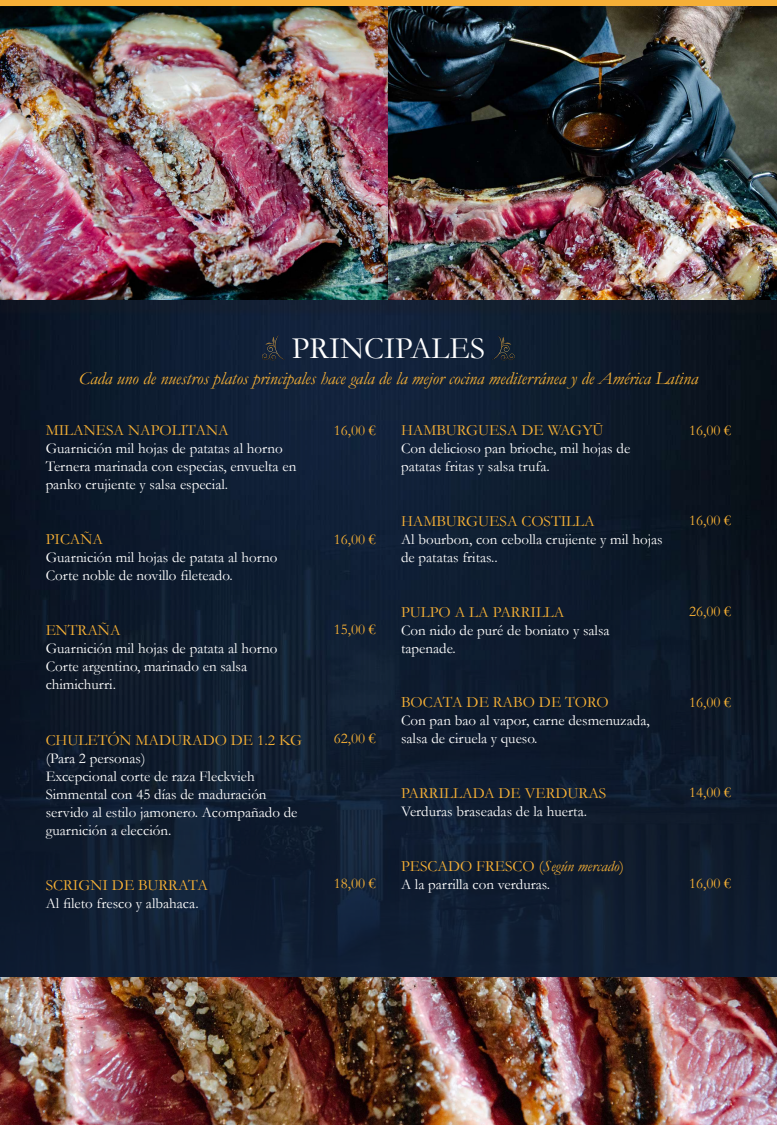
<style>
.page{position:relative;width:777px;height:1125px;background:#fff}
.page>*{position:absolute;margin:0;border:0;box-sizing:border-box;transform-origin:0 0}
.t1{font:31.25px "Garamond";color:#fff}
.t2{font:italic 18.12px "Garamond";color:#f6b035}
.t3{font:15.62px "Garamond";color:#f6b035}
.t4{font:15px/18px "Garamond";color:#fff}
.t5{font:15px "Garamond";color:#f6b035}
.s1{font-style:italic}
</style>
<div class="page">
<img style="left:0;top:316px;width:776px;height:105px">
<svg style="left:0;top:421px;width:776px;height:557px;background:#0e1b2e"></svg>
<div style="left:0;top:9px;width:392px;height:307px;background:#231f20;opacity:.2"></div>
<img style="left:0;top:6px;width:776px;height:294px">
<div style="left:385px;top:9px;width:391px;height:307px;background:#231f20;opacity:.2"></div>
<svg style="left:262px;top:336px;width:15px;height:25px"></svg>
<svg style="left:491px;top:345px;width:23px;height:16px"></svg>
<img style="left:0;top:978px;width:776px;height:147px">
<div style="left:0;top:0;width:776px;height:6px;background:#f6af37"></div>
<h1 class="t1" style="left:292px;top:327px;width:194px">PRINCIPALES</h1>
<p class="t2" style="left:79px;top:366px;width:620px">Cada uno de nuestros platos principales hace gala de la mejor cocina mediterránea y de América Latina</p>
<p class="t3" style="left:46px;top:420px;width:184px">MILANESA NAPOLITANA</p>
<p class="t4" style="left:46px;top:439px;width:252px">Guarnición mil hojas de patatas al horno<br>Ternera marinada con especias, envuelta en panko crujiente y salsa especial.</p>
<p class="t3" style="left:46px;top:529px;width:59px">PICAÑA</p>
<p class="t4" style="left:46px;top:548px;width:233px">Guarnición mil hojas de patata al horno<br>Corte noble de novillo fileteado.</p>
<p class="t3" style="left:401px;top:420px;width:204px">HAMBURGUESA DE WAGYŪ</p>
<p class="t4" style="left:401px;top:439px;width:231px">Con delicioso pan brioche, mil hojas de patatas fritas y salsa trufa.</p>
<p class="t5" style="left:333px;top:420px;width:44px">16,00 €</p>
<p class="t5" style="left:688px;top:420px;width:44px">16,00 €</p>
<p class="t3" style="left:401px;top:511px;width:195px">HAMBURGUESA COSTILLA</p>
<p class="t4" style="left:401px;top:530px;width:263px">Al bourbon, con cebolla crujiente y mil hojas de patatas fritas..</p>
<p class="t5" style="left:688px;top:511px;width:44px">16,00 €</p>
<p class="t5" style="left:333px;top:529px;width:44px">16,00 €</p>
<p class="t3" style="left:46px;top:620px;width:76px">ENTRAÑA</p>
<p class="t4" style="left:46px;top:639px;width:233px">Guarnición mil hojas de patata al horno<br>Corte argentino, marinado en salsa chimichurri.</p>
<p class="t3" style="left:46px;top:730px;width:258px">CHULETÓN MADURADO DE 1.2 KG</p>
<p class="t4" style="left:46px;top:749px;width:253px">(Para 2 personas)<br>Excepcional corte de raza Fleckvieh<br>Simmental con 45 días de maduración servido al estilo jamonero. Acompañado de guarnición a elección.</p>
<p class="t3" style="left:46px;top:874px;width:164px">SCRIGNI DE BURRATA</p>
<p class="t4" style="left:46px;top:894px;width:154px">Al fileto fresco y albahaca.</p>
<p class="t5" style="left:333px;top:619px;width:44px">15,00 €</p>
<p class="t5" style="left:333px;top:728px;width:44px">62,00 €</p>
<p class="t5" style="left:333px;top:873px;width:44px">18,00 €</p>
<p class="t3" style="left:401px;top:601px;width:165px">PULPO A LA PARRILLA</p>
<p class="t4" style="left:401px;top:621px;width:210px">Con nido de puré de boniato y salsa tapenade.</p>
<p class="t3" style="left:401px;top:692px;width:209px">BOCATA DE RABO DE TORO</p>
<p class="t4" style="left:401px;top:711px;width:250px">Con pan bao al vapor, carne desmenuzada, salsa de ciruela y queso.</p>
<p class="t3" style="left:401px;top:783px;width:207px">PARRILLADA DE VERDURAS</p>
<p class="t4" style="left:401px;top:802px;width:187px">Verduras braseadas de la huerta.</p>
<p class="t3" style="left:401px;top:856px;width:224px">PESCADO FRESCO (<span class="s1">Según mercado</span>)</p>
<p class="t4" style="left:401px;top:875px;width:150px">A la parrilla con verduras.</p>
<p class="t5" style="left:688px;top:601px;width:44px">26,00 €</p>
<p class="t5" style="left:688px;top:692px;width:44px">16,00 €</p>
<p class="t5" style="left:688px;top:783px;width:44px">14,00 €</p>
<p class="t5" style="left:688px;top:873px;width:44px">16,00 €</p>
</div>
